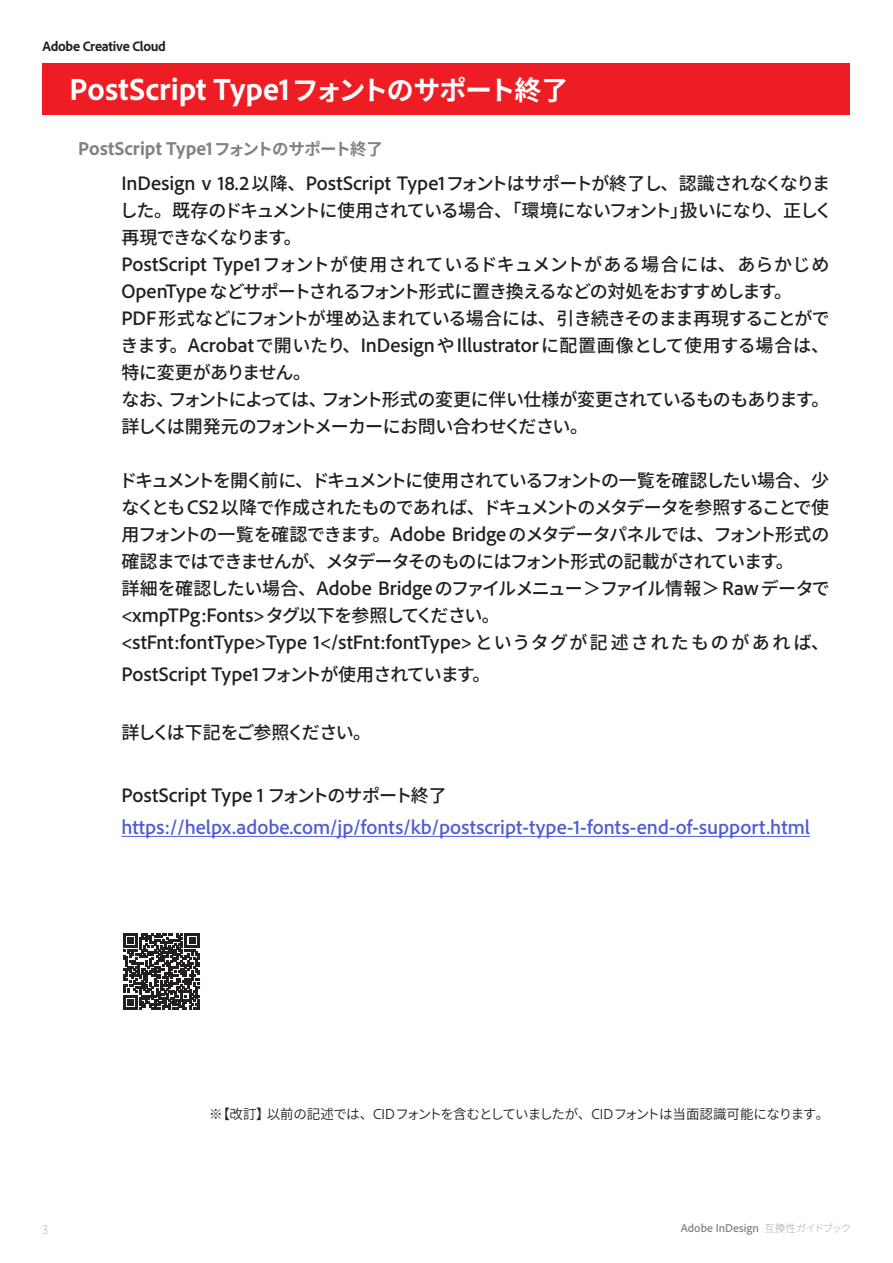
<style>
.page{position:relative;width:893px;height:1263px;background:#fff}
.page>*{position:absolute;margin:0;border:0;box-sizing:border-box;transform-origin:0 0}
.t1{font:800 27px "Adobe Clean Han";color:#fff}
.t2{font:700 18px/27px "Adobe Clean Han";letter-spacing:-.03em;color:#231f20}
.t3{font:700 18px "Adobe Clean Han";color:#4f5cd6}
.t4{font:700 18px "Adobe Clean Han";letter-spacing:-.005em;color:#231f20}
.t5{font:700 18px "Adobe Clean Han";letter-spacing:-.08em;color:#231f20}
.t6{font:800 16.5px "Adobe Clean Han";color:#808285}
.t7{font:13.5px "Adobe Clean Han";letter-spacing:-.03em;color:#231f20}
.t8{font:800 12px "Adobe Clean Han";letter-spacing:-.025em;color:#231f20}
.t9{font:200 12px "Adobe Clean Han";color:#808285;scale:.91 1}
.t10{font:700 10.5px "Adobe Clean Han";color:#808285}
.s1{font-weight:200}
</style>
<div class="page">
<div style="left:43px;top:64px;width:807px;height:51px;background:#ee1d23"></div>
<hr style="left:121px;top:836px;width:689px;height:1px;background:#4f5cd6">
<svg style="left:123px;top:933px;width:76px;height:76px"></svg>
<p class="t8" style="left:43px;top:40px;width:125px">Adobe Creative Cloud</p>
<h1 class="t1" style="left:43px;top:74px;width:527px">　PostScript Type1フォントのサポート終了</h1>
<p class="t6" style="left:78px;top:139px;width:306px">PostScript Type1フォントのサポート終了</p>
<p class="t2" style="left:120px;top:170px;width:714px">InDesign v 18.2以降、PostScript Type1フォントはサポートが終了し、認識されなくなりました。既存のドキュメントに使用されている場合、「環境にないフォント」扱いになり、正しく再現できなくなります。<br>PostScript Type1フォントが使用されているドキュメントがある場合には、あらかじめOpenType などサポートされるフォント形式に置き換えるなどの対処をおすすめします。<br>PDF 形式などにフォントが埋め込まれている場合には、引き続きそのまま再現することができます。Acrobatで開いたり、InDesignやIllustrator に配置画像として使用する場合は、特に変更がありません。<br>なお、フォントによっては、フォント形式の変更に伴い仕様が変更されているものもあります。詳しくは開発元のフォントメーカーにお問い合わせください。</p>
<p class="t2" style="left:119px;top:467px;width:712px">ドキュメントを開く前に、ドキュメントに使用されているフォントの一覧を確認したい場合、少なくともCS2 以降で作成されたものであれば、ドキュメントのメタデータを参照することで使用フォントの一覧を確認できます。Adobe Bridgeのメタデータパネルでは、フォント形式の確認まではできませんが、メタデータそのものにはフォント形式の記載がされています。<br>詳細を確認したい場合、Adobe Bridgeのファイルメニュー＞ファイル情報＞ Rawデータで&lt;xmpTPg:Fonts&gt;タグ以下を参照してください。<br>&lt;stFnt:fontType&gt;Type 1&lt;/stFnt:fontType&gt;というタグが記述されたものがあれば、</p>
<p class="t4" style="left:121px;top:664px;width:371px">PostScript Type1フォントが使用されています。</p>
<p class="t5" style="left:121px;top:722px;width:251px">詳しくは下記をご参照ください。</p>
<p class="t4" style="left:121px;top:785px;width:327px">PostScript Type 1 フォントのサポート終了</p>
<p class="t3" style="left:121px;top:817px;width:690px">https://helpx.adobe.com/jp/fonts/kb/postscript-type-1-fonts-end-of-support.html</p>
<p class="t7" style="left:209px;top:1107px;width:621px">※【改訂】以前の記述では、CIDフォントを含むとしていましたが、CIDフォントは当面認識可能になります。</p>
<p class="t9" style="left:43px;top:1222px;width:8px">3</p>
<p class="t10" style="left:681px;top:1222px;width:172px">Adobe InDesign <span class="s1">互換性ガイドブック</span></p>
</div>
